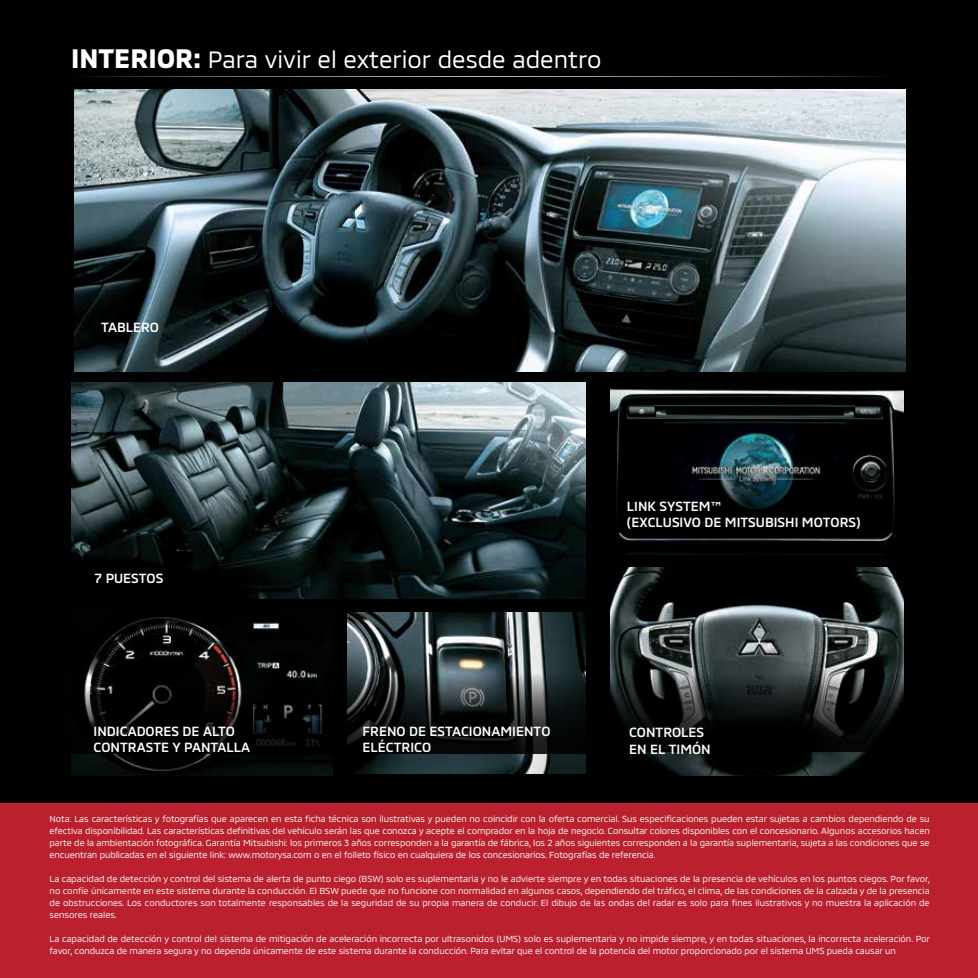
<style>
.page{position:relative;width:978px;height:978px;background:#010101}
.page>*{position:absolute;margin:0;border:0;box-sizing:border-box;transform-origin:0 0}
.t1{font:24px "MMCOFFICE";color:#fff}
.t2{font:500 13.5px/16.2px "MMCOFFICE";color:#fff}
.t3{font:9px/12px "MMC";letter-spacing:-.005em;color:#fff;text-align:justify}
.s1{font-weight:700;font-size:27.15px}
</style>
<div class="page">
<svg style="left:87px;top:76px;width:791px;height:1px"></svg>
<img style="left:74px;top:90px;width:832px;height:281px">
<img style="left:72px;top:382px;width:513px;height:217px">
<img style="left:611px;top:388px;width:292px;height:166px">
<img style="left:611px;top:567px;width:292px;height:209px">
<img style="left:72px;top:617px;width:261px;height:159px">
<svg style="left:72px;top:683px;width:261px;height:70px"></svg>
<svg style="left:611px;top:458px;width:292px;height:74px"></svg>
<svg style="left:611px;top:670px;width:292px;height:82px"></svg>
<img style="left:348px;top:612px;width:237px;height:162px">
<svg style="left:347px;top:670px;width:239px;height:83px"></svg>
<div style="left:0;top:803px;width:978px;height:175px;background:#ba202e"></div>
<h1 class="t1" style="left:71px;top:40px;width:532px"><span class="s1">INTERIOR:</span> Para vivir el exterior desde adentro</h1>
<h2 class="t2" style="left:101px;top:318px;width:59px">TABLERO</h2>
<h2 class="t2" style="left:94px;top:569px;width:71px">7 PUESTOS</h2>
<h2 class="t2" style="left:94px;top:722px;width:158px">INDICADORES DE ALTO<br>CONTRASTE Y PANTALLA</h2>
<h2 class="t2" style="left:627px;top:497px;width:235px">LINK SYSTEM™<br>(EXCLUSIVO DE MITSUBISHI MOTORS)</h2>
<h2 class="t2" style="left:363px;top:722px;width:189px">FRENO DE ESTACIONAMIENTO<br>ELÉCTRICO</h2>
<h2 class="t2" style="left:629px;top:723px;width:83px">CONTROLES<br>EN EL TIMÓN</h2>
<p class="t3" style="left:50px;top:812px;width:882px">Nota: Las características y fotografías que aparecen en esta ficha técnica son ilustrativas y pueden no coincidir con la oferta comercial. Sus especificaciones pueden estar sujetas a cambios dependiendo de su efectiva disponibilidad. Las características definitivas del vehículo serán las que conozca y acepte el comprador en la hoja de negocio. Consultar colores disponibles con el concesionario. Algunos accesorios hacen parte de la ambientación fotográfica. Garantía Mitsubishi: los primeros 3 años corresponden a la garantía de fábrica, los 2 años siguientes corresponden a la garantía suplementaria, sujeta a las condiciones que se encuentran publicadas en el siguiente link: www.motorysa.com o en el folleto físico en cualquiera de los concesionarios. Fotografías de referencia.</p>
<p class="t3" style="left:50px;top:872px;width:882px">La capacidad de detección y control del sistema de alerta de punto ciego (BSW) solo es suplementaria y no le advierte siempre y en todas situaciones de la presencia de vehículos en los puntos ciegos. Por favor, no confíe únicamente en este sistema durante la conducción. El BSW puede que no funcione con normalidad en algunos casos, dependiendo del tráfico, el clima, de las condiciones de la calzada y de la presencia de obstrucciones. Los conductores son totalmente responsables de la seguridad de su propia manera de conducir. El dibujo de las ondas del radar es solo para fines ilustrativos y no muestra la aplicación de sensores reales.</p>
<p class="t3" style="left:50px;top:932px;width:882px">La capacidad de detección y control del sistema de mitigación de aceleración incorrecta por ultrasonidos (UMS) solo es suplementaria y no impide siempre, y en todas situaciones, la incorrecta aceleración. Por favor, conduzca de manera segura y no dependa únicamente de este sistema durante la conducción. Para evitar que el control de la potencia del motor proporcionado por el sistema UMS pueda causar un</p>
</div>
